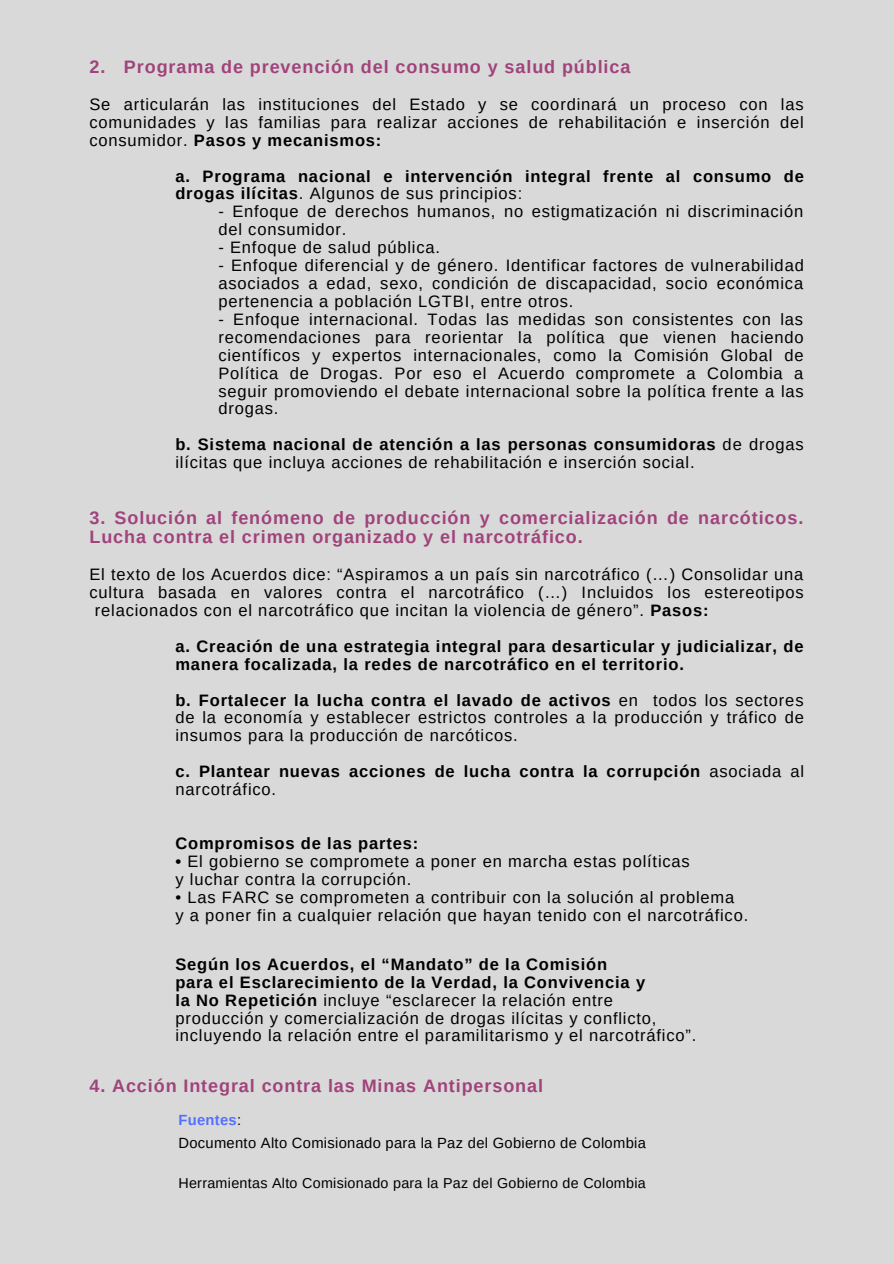
<style>
.page{position:relative;width:894px;height:1264px;background:#fff}
.page>*{position:absolute;margin:0;border:0;box-sizing:border-box;transform-origin:0 0}
.t1{font:700 18px/19px "Arimo";letter-spacing:.05em;color:#a0437b}
.t2{font:16.5px/17.9px "Arimo";letter-spacing:.05em;color:#000}
.t3{font:700 16.5px/17.9px "Arimo";letter-spacing:.05em;color:#000}
.t4{font:14.7px/23px "Arimo";letter-spacing:.02em;color:#000}
.t5{font:14.25px "Arimo";letter-spacing:.02em;color:#000}
.s1{font-weight:700}
.s2{font-weight:400}
.s3{font-weight:700;color:#5271ff}
</style>
<div class="page">
<div style="left:0;top:0;width:893px;height:1263px;background:#d9d9d9"></div>
<p class="t1" style="left:89px;top:57px;width:542px">2. Programa de prevención del consumo y salud pública</p>
<p class="t2" style="left:89px;top:95px;width:715px;text-align:justify">Se articularán las instituciones del Estado y se coordinará un proceso con las comunidades y las familias para realizar acciones de rehabilitación e inserción del consumidor. <span class="s1">Pasos y mecanismos:</span></p>
<p class="t3" style="left:175px;top:167px;width:630px">a. Programa nacional e intervención integral frente al consumo de drogas ilícitas<span class="s2">. Algunos de sus principios:</span></p>
<p class="t2" style="left:218px;top:203px;width:586px">- Enfoque de derechos humanos, no estigmatización ni discriminación del consumidor.</p>
<p class="t2" style="left:218px;top:238px;width:223px">- Enfoque de salud pública.</p>
<p class="t2" style="left:218px;top:256px;width:587px;text-align:justify">- Enfoque diferencial y de género. Identificar factores de vulnerabilidad asociados a edad, sexo, condición de discapacidad, socio económica pertenencia a población LGTBI, entre otros.</p>
<p class="t2" style="left:218px;top:310px;width:586px;text-align:justify">- Enfoque internacional. Todas las medidas son consistentes con las recomendaciones para reorientar la política que vienen haciendo científicos y expertos internacionales, como la Comisión Global de Política de Drogas. Por eso el Acuerdo compromete a Colombia a seguir promoviendo el debate internacional sobre la política frente a las drogas.</p>
<p class="t2" style="left:175px;top:435px;width:629px"><span class="s1">b. Sistema nacional de atención a las personas consumidoras</span> de drogas ilícitas que incluya acciones de rehabilitación e inserción social.</p>
<p class="t1" style="left:89px;top:508px;width:715px">3. Solución al fenómeno de producción y comercialización de narcóticos.<br>Lucha contra el crimen organizado y el narcotráfico.</p>
<p class="t2" style="left:89px;top:565px;width:715px">El texto de los Acuerdos dice: “Aspiramos a un país sin narcotráfico (…) Consolidar una</p>
<p class="t2" style="left:89px;top:583px;width:715px">cultura basada en valores contra el narcotráfico (…) Incluidos los estereotipos</p>
<p class="t2" style="left:95px;top:601px;width:615px">relacionados con el narcotráfico que incitan la violencia de género”. <span class="s1">Pasos:</span></p>
<p class="t3" style="left:175px;top:637px;width:629px">a. Creación de una estrategia integral para desarticular y judicializar, de manera focalizada, la redes de narcotráfico en el territorio.</p>
<p class="t2" style="left:175px;top:691px;width:630px;text-align:justify"><span class="s1">b. Fortalecer la lucha contra el lavado de activos</span> en todos los sectores de la economía y establecer estrictos controles a la producción y tráfico de insumos para la producción de narcóticos.</p>
<p class="t3" style="left:175px;top:762px;width:630px">c. Plantear nuevas acciones de lucha contra la corrupción <span class="s2">asociada al narcotráfico.</span></p>
<p class="t3" style="left:175px;top:834px;width:244px">Compromisos de las partes:</p>
<p class="t2" style="left:175px;top:852px;width:516px"><span class="s1">•</span> El gobierno se compromete a poner en marcha estas políticas y luchar contra la corrupción.</p>
<p class="t2" style="left:175px;top:888px;width:574px">• Las FARC se comprometen a contribuir con la solución al problema<br>y a poner fin a cualquier relación que hayan tenido con el narcotráfico.</p>
<p class="t2" style="left:175px;top:955px;width:522px"><span class="s1">Según los Acuerdos, el “Mandato” de la Comisión<br>para el Esclarecimiento de la Verdad, la Convivencia y<br>la No Repetición</span> incluye “esclarecer la relación entre producción y comercialización de drogas ilícitas y conflicto, incluyendo la relación entre el paramilitarismo y el narcotráfico”.</p>
<p class="t1" style="left:89px;top:1076px;width:455px">4. Acción Integral contra las Minas Antipersonal</p>
<p class="t4" style="left:178px;top:1107px;width:469px"><span class="s3">Fuentes</span>:<br>Documento Alto Comisionado para la Paz del Gobierno de Colombia</p>
<p class="t5" style="left:178px;top:1174px;width:469px">Herramientas Alto Comisionado para la Paz del Gobierno de Colombia</p>
</div>
